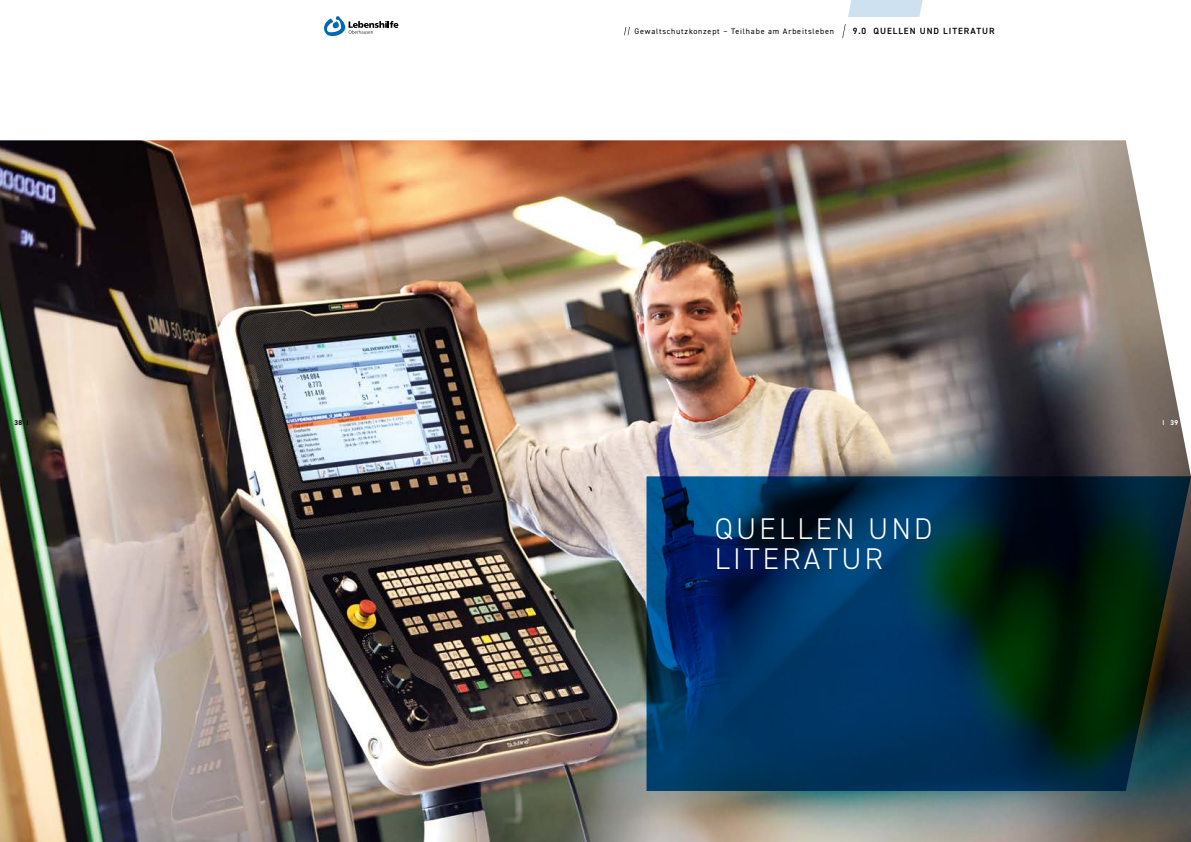
<style>
.page{position:relative;width:1191px;height:842px;background:#fff}
.page>*{position:absolute;margin:0;border:0;box-sizing:border-box;transform-origin:0 0}
.t1{font:300 30px/30px "DIN2014";letter-spacing:.11em;color:#fff}
.t2{font:600 9px "DIN2014";letter-spacing:.11em;color:#000}
.t3{font:8px "DIN2014";letter-spacing:.1em;color:#000}
.t4{font:700 7px "DIN2014";color:#000}
.t5{font:700 7px "DIN2014";color:#fff}
.s1{font-weight:600}
</style>
<div class="page">
<svg style="left:324px;top:16px;width:74px;height:20px"></svg>
<svg style="left:842px;top:24px;width:3px;height:14px"></svg>
<svg style="left:624px;top:27px;width:6px;height:8px"></svg>
<img style="left:0;top:140px;width:1191px;height:702px">
<svg style="left:646px;top:476px;width:545px;height:315px;background:#022d45"></svg>
<svg style="left:848px;top:0;width:75px;height:17px"></svg>
<p class="t3" style="left:634px;top:26px;width:201px">Gewaltschutzkonzept – Teilhabe am Arbeitsleben</p>
<p class="t2" style="left:853px;top:25px;width:143px">9.0 QUELLEN UND LITERATUR</p>
<p class="t4" style="left:15px;top:418px;width:15px">38 <span class="s1">I</span></p>
<p class="t5" style="left:1162px;top:418px;width:17px"><span class="s1">I</span> 39</p>
<h1 class="t1" style="left:714px;top:513px;width:219px">QUELLEN UND<br>LITERATUR</h1>
</div>
